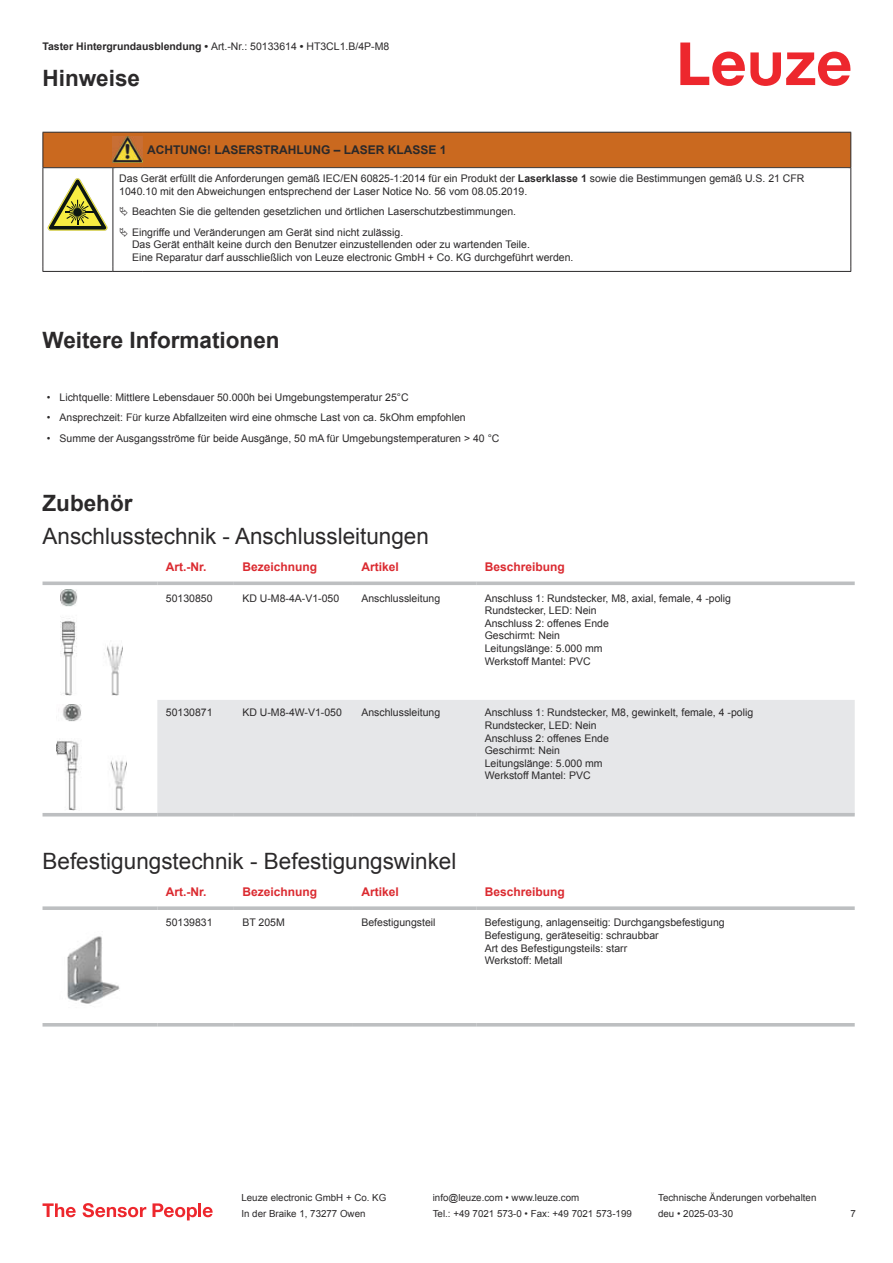
<style>
.page{position:relative;width:893px;height:1263px;background:#fff}
.page>*{position:absolute;margin:0;border:0;box-sizing:border-box;transform-origin:0 0}
.t1{font:22.5px "Arial";color:#2b292a}
.t2{font:700 22.5px "Arial";color:#2b292a}
.t3{font:700 12px "Arial";color:#db2a30}
.t4{font:700 12px "Arial";color:#2b292a}
.t5{font:10.5px/12.6px "Arial";color:#2b292a}
.t6{font:9.75px "Arial";color:#2b292a}
.s1{font-weight:700}
</style>
<div class="page">
<svg style="left:680px;top:43px;width:170px;height:43px"></svg>
<div style="left:157px;top:700px;width:698px;height:113px;background:#e6e7e9"></div>
<svg style="left:43px;top:581px;width:114px;height:4px"></svg>
<svg style="left:157px;top:581px;width:77px;height:4px"></svg>
<svg style="left:234px;top:581px;width:119px;height:4px"></svg>
<svg style="left:353px;top:581px;width:123px;height:4px"></svg>
<svg style="left:476px;top:581px;width:379px;height:4px;background:#c5c7c9"></svg>
<hr style="left:43px;top:813px;width:114px;height:3px;background:#bdbfc1">
<hr style="left:157px;top:813px;width:77px;height:3px;background:#bdbfc1">
<hr style="left:234px;top:813px;width:119px;height:3px;background:#bdbfc1">
<hr style="left:353px;top:813px;width:123px;height:3px;background:#bdbfc1">
<hr style="left:476px;top:813px;width:379px;height:3px;background:#bdbfc1">
<img style="left:60px;top:589px;width:63px;height:107px">
<img style="left:56px;top:704px;width:70px;height:106px">
<svg style="left:43px;top:1026px;width:812px;height:1px"></svg>
<svg style="left:43px;top:906px;width:114px;height:4px"></svg>
<svg style="left:157px;top:906px;width:77px;height:4px"></svg>
<svg style="left:234px;top:906px;width:119px;height:4px"></svg>
<svg style="left:353px;top:906px;width:123px;height:4px"></svg>
<svg style="left:476px;top:906px;width:379px;height:4px;background:#c3c5c7"></svg>
<hr style="left:43px;top:1023px;width:114px;height:3px;background:#bdbfc1">
<hr style="left:157px;top:1023px;width:77px;height:3px;background:#bdbfc1">
<hr style="left:234px;top:1023px;width:119px;height:3px;background:#bdbfc1">
<hr style="left:353px;top:1023px;width:123px;height:3px;background:#bdbfc1">
<hr style="left:476px;top:1023px;width:379px;height:3px;background:#bdbfc1">
<img style="left:67px;top:936px;width:53px;height:68px">
<svg style="left:43px;top:1203px;width:33px;height:14px"></svg>
<svg style="left:83px;top:1203px;width:63px;height:14px"></svg>
<svg style="left:153px;top:1203px;width:44px;height:17px"></svg>
<hr style="left:198px;top:1203px;width:3px;height:14px;background:#ed272d">
<svg style="left:203px;top:1207px;width:10px;height:10px"></svg>
<div style="left:44px;top:133px;width:806px;height:34px;background:#ca691f"></div>
<svg style="left:44px;top:168px;width:806px;height:103px"></svg>
<hr style="left:43px;top:132px;width:70px;height:1px;background:#2b292a">
<hr style="left:43px;top:133px;width:1px;height:34px;background:#2b292a">
<hr style="left:43px;top:167px;width:70px;height:1px;background:#2b292a">
<hr style="left:113px;top:132px;width:30px;height:1px;background:#2b292a">
<hr style="left:113px;top:167px;width:30px;height:1px;background:#2b292a">
<hr style="left:143px;top:132px;width:708px;height:1px;background:#2b292a">
<hr style="left:850px;top:133px;width:1px;height:34px;background:#2b292a">
<hr style="left:143px;top:167px;width:708px;height:1px;background:#2b292a">
<hr style="left:43px;top:168px;width:1px;height:99px;background:#2b292a">
<hr style="left:113px;top:168px;width:1px;height:99px;background:#2b292a">
<hr style="left:850px;top:168px;width:1px;height:99px;background:#2b292a">
<hr style="left:43px;top:271px;width:70px;height:1px;background:#2b292a">
<hr style="left:113px;top:271px;width:30px;height:1px;background:#2b292a">
<hr style="left:143px;top:271px;width:708px;height:1px;background:#2b292a">
<img style="left:113px;top:136px;width:30px;height:27px">
<svg style="left:47px;top:178px;width:60px;height:53px"></svg>
<svg style="left:115px;top:169px;width:734px;height:98px"></svg>
<svg style="left:120px;top:207px;width:8px;height:9px"></svg>
<svg style="left:120px;top:227px;width:8px;height:10px"></svg>
<p class="t5" style="left:43px;top:41px;width:348px"><span class="s1">Taster Hintergrundausblendung •</span> Art.-Nr.: 50133614 <span class="s1">•</span> HT3CL1.B/4P-M8</p>
<h1 class="t2" style="left:43px;top:70px;width:99px">Hinweise</h1>
<p class="t4" style="left:147px;top:145px;width:301px">ACHTUNG! LASERSTRAHLUNG – LASER KLASSE 1</p>
<p class="t5" style="left:119px;top:173px;width:687px">Das Gerät erfüllt die Anforderungen gemäß IEC/EN 60825-1:2014 für ein Produkt der <span class="s1">Laserklasse 1</span> sowie die Bestimmungen gemäß U.S. 21 CFR<br>1040.10 mit den Abweichungen entsprechend der Laser Notice No. 56 vom 08.05.2019.</p>
<p class="t5" style="left:132px;top:202px;width:386px;line-height:20.2px">Beachten Sie die geltenden gesetzlichen und örtlichen Laserschutzbestimmungen.<br>Eingriffe und Veränderungen am Gerät sind nicht zulässig.</p>
<p class="t5" style="left:132px;top:239px;width:443px">Das Gerät enthält keine durch den Benutzer einzustellenden oder zu wartenden Teile.<br>Eine Reparatur darf ausschließlich von Leuze electronic GmbH + Co. KG durchgeführt werden.</p>
<h1 class="t2" style="left:43px;top:332px;width:239px">Weitere Informationen</h1>
<p class="t5" style="left:47px;top:392px;width:363px">• Lichtquelle: Mittlere Lebensdauer 50.000h bei Umgebungstemperatur 25°C</p>
<p class="t5" style="left:47px;top:412px;width:420px">• Ansprechzeit: Für kurze Abfallzeiten wird eine ohmsche Last von ca. 5kOhm empfohlen</p>
<p class="t5" style="left:47px;top:432px;width:454px">• Summe der Ausgangsströme für beide Ausgänge, 50 mA für Umgebungstemperaturen &gt; 40 °C</p>
<h1 class="t2" style="left:43px;top:494px;width:92px">Zubehör</h1>
<h1 class="t1" style="left:43px;top:528px;width:388px">Anschlusstechnik - Anschlussleitungen</h1>
<p class="t3" style="left:166px;top:562px;width:42px">Art.-Nr.</p>
<p class="t3" style="left:242px;top:562px;width:76px">Bezeichnung</p>
<p class="t3" style="left:361px;top:562px;width:39px">Artikel</p>
<p class="t3" style="left:485px;top:562px;width:82px">Beschreibung</p>
<p class="t5" style="left:166px;top:592px;width:48px">50130850</p>
<p class="t5" style="left:242px;top:592px;width:98px">KD U-M8-4A-V1-050</p>
<p class="t5" style="left:361px;top:592px;width:80px">Anschlussleitung</p>
<p class="t5" style="left:485px;top:592px;width:248px">Anschluss 1: Rundstecker, M8, axial, female, 4 -polig<br>Rundstecker, LED: Nein<br>Anschluss 2: offenes Ende<br>Geschirmt: Nein<br>Leitungslänge: 5.000 mm<br>Werkstoff Mantel: PVC</p>
<p class="t5" style="left:166px;top:707px;width:48px">50130871</p>
<p class="t5" style="left:242px;top:707px;width:101px">KD U-M8-4W-V1-050</p>
<p class="t5" style="left:361px;top:707px;width:80px">Anschlussleitung</p>
<p class="t5" style="left:485px;top:707px;width:270px">Anschluss 1: Rundstecker, M8, gewinkelt, female, 4 -polig<br>Rundstecker, LED: Nein<br>Anschluss 2: offenes Ende<br>Geschirmt: Nein<br>Leitungslänge: 5.000 mm<br>Werkstoff Mantel: PVC</p>
<h1 class="t1" style="left:43px;top:853px;width:415px">Befestigungstechnik - Befestigungswinkel</h1>
<p class="t3" style="left:166px;top:887px;width:42px">Art.-Nr.</p>
<p class="t3" style="left:242px;top:887px;width:76px">Bezeichnung</p>
<p class="t3" style="left:361px;top:887px;width:39px">Artikel</p>
<p class="t3" style="left:485px;top:887px;width:82px">Beschreibung</p>
<p class="t5" style="left:166px;top:917px;width:48px">50139831</p>
<p class="t5" style="left:242px;top:917px;width:44px">BT 205M</p>
<p class="t5" style="left:361px;top:917px;width:76px">Befestigungsteil</p>
<p class="t5" style="left:485px;top:917px;width:241px">Befestigung, anlagenseitig: Durchgangsbefestigung Befestigung, geräteseitig: schraubbar<br>Art des Befestigungsteils: starr<br>Werkstoff: Metall</p>
<p class="t6" style="left:241px;top:1194px;width:146px">Leuze electronic GmbH + Co. KG</p>
<p class="t6" style="left:433px;top:1194px;width:148px">info@leuze.com • www.leuze.com</p>
<p class="t6" style="left:658px;top:1194px;width:160px">Technische Änderungen vorbehalten</p>
<p class="t6" style="left:241px;top:1210px;width:126px">In der Braike 1, 73277 Owen</p>
<p class="t6" style="left:433px;top:1210px;width:201px">Tel.: +49 7021 573-0 • Fax: +49 7021 573-199</p>
<p class="t6" style="left:658px;top:1210px;width:76px">deu • 2025-03-30</p>
<p class="t6" style="left:850px;top:1210px;width:7px">7</p>
</div>
